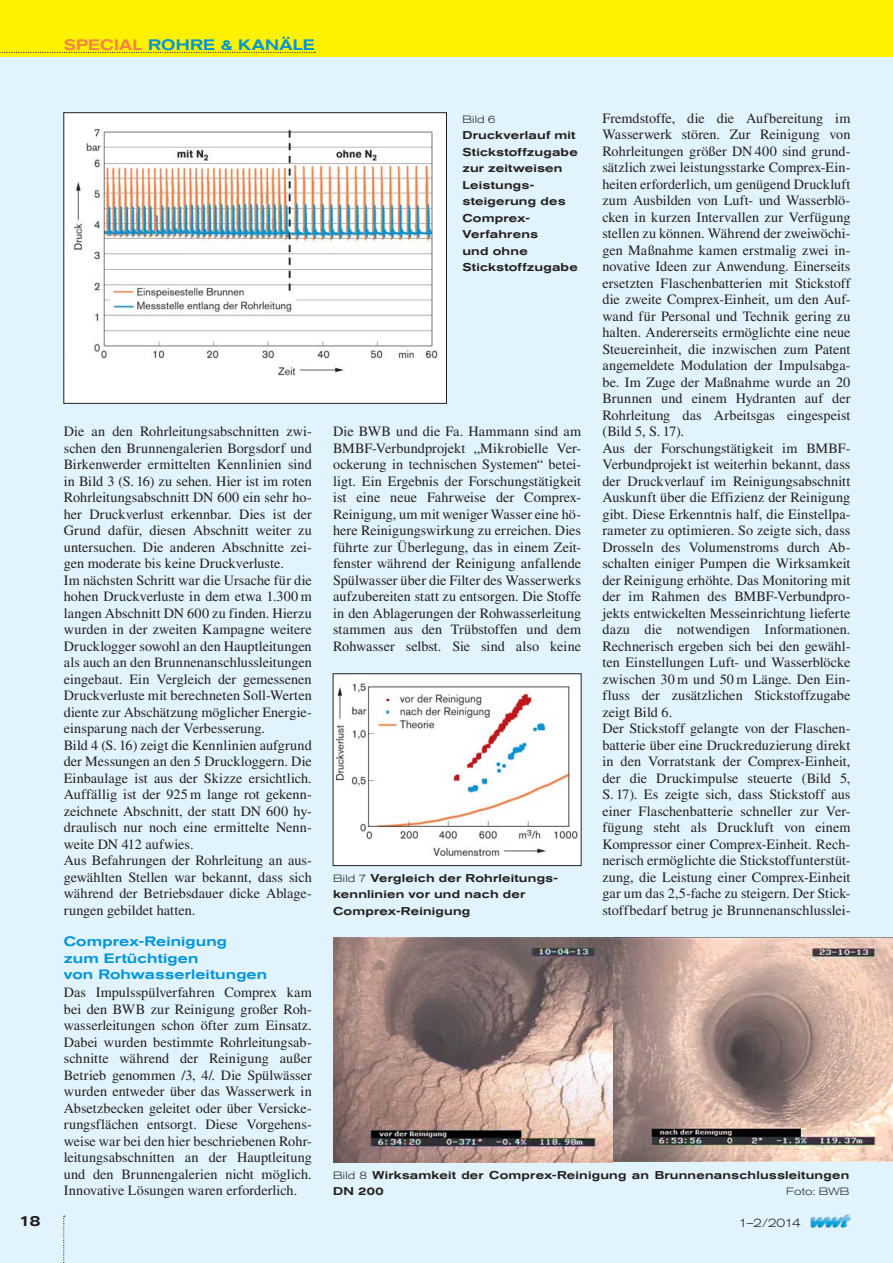
<style>
.page{position:relative;width:893px;height:1263px;background:#e1f3fd}
.page>*{position:absolute;margin:0;border:0;box-sizing:border-box;transform-origin:0 0}
.t1{font:500 expanded 15px "Akzidenz Grotesk BQ";letter-spacing:.015em;color:#0095d9}
.t2{font:500 expanded 15px "Akzidenz Grotesk BQ";color:#231f20}
.t3{font:14.25px/16.5px "Times LT Std";color:#231f20}
.t4{font:500 expanded 13.5px/16.5px "Akzidenz Grotesk BQ";letter-spacing:.01em;color:#0095d9}
.t5{font:300 expanded 12px "Akzidenz Grotesk BQ";color:#231f20}
.t6{font:500 expanded 11.25px/16.5px "Akzidenz Grotesk BQ";letter-spacing:.015em;color:#231f20}
.t7{font:300 expanded 10.5px "Akzidenz Grotesk BQ";letter-spacing:.015em;color:#231f20}
.s1{color:#f58345}
.s2{font-weight:300;font-size:10.5px}
</style>
<div class="page">
<div style="left:0;top:0;width:893px;height:56px;background:#fff200"></div>
<svg style="left:0;top:52px;width:315px;height:1px"></svg>
<svg style="left:63px;top:1216px;width:2px;height:47px"></svg>
<img style="left:810px;top:1214px;width:42px;height:15px">
<img style="left:333px;top:938px;width:560px;height:224px">
<div style="left:64px;top:113px;width:382px;height:290px;background:#fff"></div>
<img style="left:73px;top:128px;width:365px;height:248px">
<div style="left:63px;top:112px;width:384px;height:292px;border:1px solid #231f20"></div>
<div style="left:333px;top:674px;width:248px;height:192px;background:#fff"></div>
<img style="left:335px;top:683px;width:243px;height:174px">
<div style="left:333px;top:673px;width:248px;height:193px;border:1px solid #231f20"></div>
<p class="t1" style="left:64px;top:39px;width:252px"><span class="s1">SPECIAL</span> ROHRE &amp; KANÄLE</p>
<p class="t3" style="left:64px;top:425px;width:250px">Die an den Rohrleitungsabschnitten zwi&shy;schen den Brunnengalerien Borgsdorf und Birkenwerder ermittelten Kennlinien sind in Bild 3 (S. 16) zu sehen. Hier ist im roten Rohrleitungsabschnitt DN 600 ein sehr ho&shy;her Druckverlust erkennbar. Dies ist der Grund dafür, diesen Abschnitt weiter zu untersuchen. Die anderen Abschnitte zei&shy;gen moderate bis keine Druckverluste.<br>Im nächsten Schritt war die Ursache für die hohen Druckverluste in dem etwa 1.300 m langen Abschnitt DN 600 zu finden. Hierzu wurden in der zweiten Kampagne weitere Drucklogger sowohl an den Hauptleitungen als auch an den Brunnenanschlussleitungen eingebaut. Ein Vergleich der gemessenen Druckverluste mit berechneten Soll-Werten diente zur Abschätzung möglicher Energie&shy;einsparung nach der Verbesserung.<br>Bild 4 (S. 16) zeigt die Kennlinien aufgrund der Messungen an den 5 Druckloggern. Die Einbaulage ist aus der Skizze ersichtlich.<br>Auffällig ist der 925 m lange rot gekenn&shy;zeichnete Abschnitt, der statt DN 600 hy&shy;draulisch nur noch eine ermittelte Nenn&shy;weite DN 412 aufwies.<br>Aus Befahrungen der Rohrleitung an aus&shy;gewählten Stellen war bekannt, dass sich während der Betriebsdauer dicke Ablage&shy;rungen gebildet hatten.</p>
<p class="t4" style="left:64px;top:935px;width:205px">Comprex-Reinigung<br>zum Ertüchtigen<br>von Rohwasserleitungen</p>
<p class="t3" style="left:64px;top:986px;width:250px;text-align:justify">Das Impulsspülverfahren Comprex kam bei den BWB zur Reinigung großer Roh&shy;wasserleitungen schon öfter zum Einsatz.<br>Dabei wurden bestimmte Rohrleitungsab&shy;schnitte während der Reinigung außer Betrieb genommen /3, 4/. Die Spülwässer wurden entweder über das Wasserwerk in Absetzbecken geleitet oder über Versicke&shy;rungsflächen entsorgt. Diese Vorgehens&shy;weise war bei den hier beschriebenen Rohr&shy;leitungsabschnitten an der Hauptleitung und den Brunnengalerien nicht möglich.<br>Innovative Lösungen waren erforderlich.</p>
<p class="t7" style="left:462px;top:115px;width:35px">Bild 6</p>
<p class="t6" style="left:462px;top:128px;width:117px">Druckverlauf mit<br>Stickstoff zugabe zur zeitweisen<br>Leistungs - steigerung des<br>Comprex-<br>Verfahrens<br>und ohne<br>Stickstoff zugabe</p>
<p class="t3" style="left:333px;top:425px;width:250px;text-align:justify">Die BWB und die Fa. Hammann sind am BMBF-Verbundprojekt „Mikrobielle Ver&shy;ockerung in technischen Systemen“ betei&shy;ligt. Ein Ergebnis der Forschungstätigkeit ist eine neue Fahrweise der Comprex-Reinigung, um mit weniger Wasser eine hö&shy;here Reinigungswirkung zu erreichen. Dies führte zur Überlegung, das in einem Zeit&shy;fenster während der Reinigung anfallende Spülwasser über die Filter des Wasserwerks aufzubereiten statt zu entsorgen. Die Stoffe in den Ablagerungen der Rohwasserleitung stammen aus den Trübstoffen und dem Rohwasser selbst. Sie sind also keine</p>
<p class="t6" style="left:333px;top:871px;width:226px"><span class="s2">Bild 7</span> Vergleich der Rohrleitungs&shy;kennlinien vor und nach der<br>Comprex-Reinigung</p>
<p class="t3" style="left:602px;top:111px;width:250px">Fremdstoffe, die die Aufbereitung im Wasserwerk stören. Zur Reinigung von Rohr leitungen größer DN 400 sind grund - sätzlich zwei leistungsstarke Comprex-Ein&shy;heiten erforderlich, um genügend Druckluft zum Ausbilden von Luft- und Wasserblö&shy;cken in kurzen Intervallen zur Verfügung stellen zu können. Während der zweiwöchi&shy;gen Maßnahme kamen erstmalig zwei in&shy;novative Ideen zur Anwendung. Einerseits ersetzten Flaschenbatterien mit Stickstoff die zweite Comprex-Einheit, um den Auf&shy;wand für Personal und Technik gering zu halten. Andererseits ermöglichte eine neue Steuereinheit, die inzwischen zum Patent angemeldete Modulation der Impulsabga&shy;be. Im Zuge der Maßnahme wurde an 20<br>Brunnen und einem Hydranten auf der Rohrleitung das Arbeitsgas eingespeist (Bild 5, S. 17).<br>Aus der Forschungstätigkeit im BMBF-Verbundprojekt ist weiterhin bekannt, dass der Druckverlauf im Reinigungsabschnitt Auskunft über die Effizienz der Reinigung gibt. Diese Erkenntnis half, die Einstellpa&shy;rameter zu optimieren. So zeigte sich, dass Drosseln des Volumenstroms durch Ab&shy;schalten einiger Pumpen die Wirksamkeit der Reinigung erhöhte. Das Monitoring mit der im Rahmen des BMBF-Verbundpro&shy;jekts entwickelten Messeinrichtung lieferte dazu die notwendigen Informationen.<br>Rechnerisch ergeben sich bei den gewähl&shy;ten Einstellungen Luft- und Wasserblöcke zwischen 30 m und 50 m Länge. Den Ein&shy;fluss der zusätzlichen Stickstoffzugabe zeigt Bild 6.<br>Der Stickstoff gelangte von der Flaschen&shy;batterie über eine Druckreduzierung direkt in den Vorratstank der Comprex-Einheit, der die Druckimpulse steuerte (Bild 5, S. 17). Es zeigte sich, dass Stickstoff aus einer Flaschenbatterie schneller zur Ver&shy;fügung steht als Druckluft von einem Kompressor einer Comprex-Einheit. Rech&shy;nerisch ermöglichte die Stickstoffunterstüt&shy;zung, die Leistung einer Comprex-Einheit gar um das 2,5-fache zu steigern. Der Stick&shy;stoffbedarf betrug je Brunnenanschlusslei-</p>
<p class="t6" style="left:333px;top:1168px;width:518px"><span class="s2">Bild 8</span> Wirksamkeit der Comprex-Reinigung an Brunnenanschlussleitungen<br>DN 200</p>
<p class="t7" style="left:786px;top:1188px;width:65px">Foto: BWB</p>
<p class="t2" style="left:19px;top:1215px;width:23px">18</p>
<p class="t5" style="left:739px;top:1218px;width:64px">1–2/2014</p>
</div>
